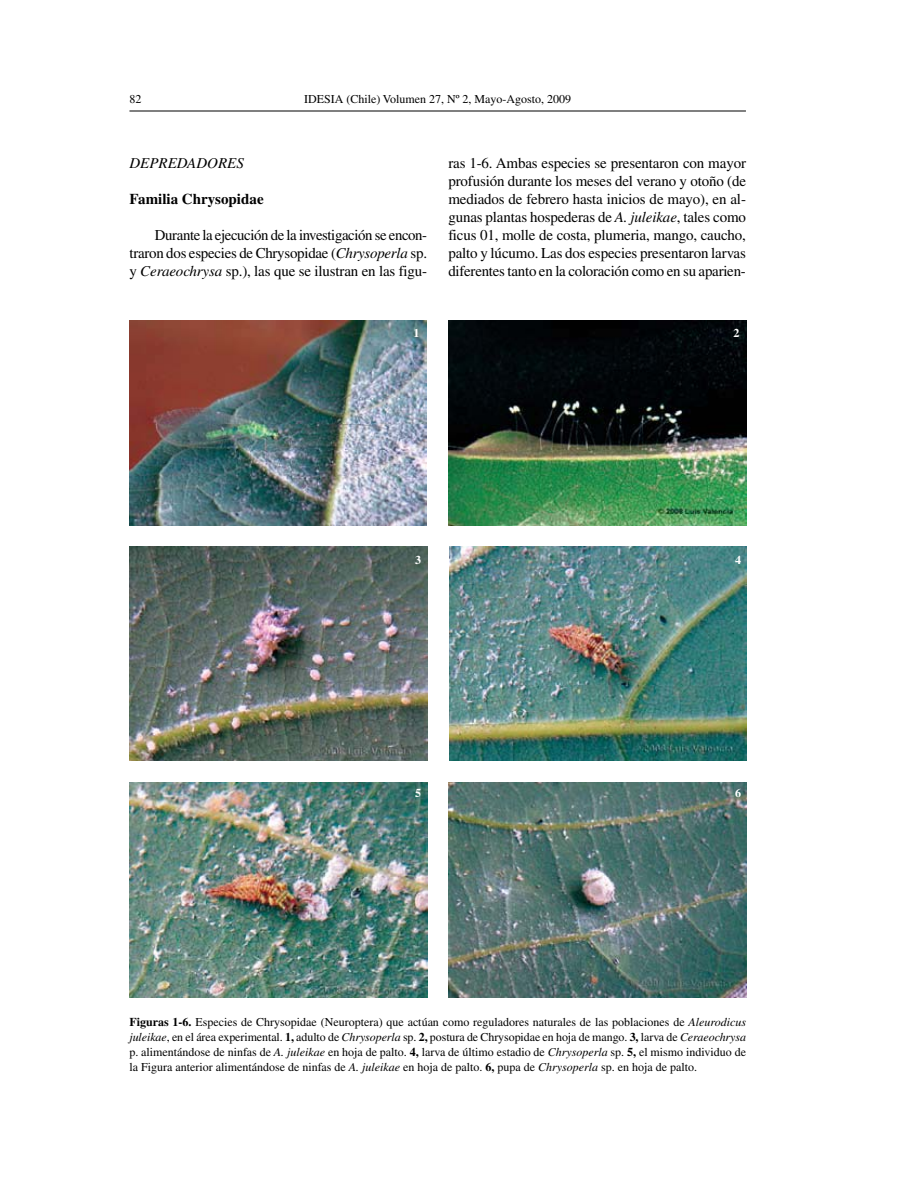
<style>
.page{position:relative;width:918px;height:1188px;background:#fff}
.page>*{position:absolute;margin:0;border:0;box-sizing:border-box;transform-origin:0 0}
.t1{font:15px/18px "Times LT Std";letter-spacing:-.015em;color:#000;text-align:justify}
.t2{font:700 15px "Times LT Std";color:#000}
.t3{font:italic 15px "Times LT Std";color:#000}
.t4{font:12px/15px "Times LT Std";color:#000;text-align:justify}
.t5{font:700 12px "Times LT Std";color:#fff}
.s1{font-style:italic}
.s2{font-weight:700}
</style>
<div class="page">
<hr style="left:129px;top:111px;width:617px;height:1px;background:#000">
<img style="left:129px;top:321px;width:298px;height:205px">
<img style="left:449px;top:321px;width:297px;height:204px">
<img style="left:129px;top:547px;width:298px;height:214px">
<img style="left:449px;top:547px;width:297px;height:214px">
<img style="left:129px;top:782px;width:298px;height:215px">
<img style="left:448px;top:782px;width:299px;height:215px">
<p class="t4" style="left:129px;top:92px;width:13px">82</p>
<p class="t4" style="left:304px;top:92px;width:268px">IDESIA (Chile) Volumen 27, Nº 2, Mayo-Agosto, 2009</p>
<p class="t3" style="left:129px;top:158px;width:116px">DEPREDADORES</p>
<p class="t2" style="left:129px;top:194px;width:136px">Familia Chrysopidae</p>
<p class="t1" style="left:129px;top:228px;width:299px;text-indent:26px">Durante la ejecución de la investigación se encon&shy;traron dos especies de Chrysopidae (<span class="s1">Chrysoperla</span> sp. y <span class="s1">Ceraeochrysa</span> sp.), las que se ilustran en las figu-</p>
<p class="t1" style="left:448px;top:156px;width:299px">ras 1-6. Ambas especies se presentaron con mayor profusión durante los meses del verano y otoño (de mediados de febrero hasta inicios de mayo), en al&shy;gunas plantas hospederas de <span class="s1">A. juleikae</span>, tales como ficus 01, molle de costa, plumeria, mango, caucho, palto y lúcumo. Las dos especies presentaron larvas diferentes tanto en la coloración como en su aparien-</p>
<p class="t5" style="left:414px;top:328px;width:7px">1</p>
<p class="t5" style="left:733px;top:328px;width:7px">2</p>
<p class="t5" style="left:415px;top:555px;width:7px">3</p>
<p class="t5" style="left:735px;top:555px;width:7px">4</p>
<p class="t5" style="left:415px;top:789px;width:7px">5</p>
<p class="t5" style="left:735px;top:789px;width:7px">6</p>
<p class="t4" style="left:129px;top:1016px;width:618px"><span class="s2">Figuras 1-6.</span> Especies de Chrysopidae (Neuroptera) que actúan como reguladores naturales de las poblaciones de <span class="s1">Aleurodicus juleikae</span>, en el área experimental. <span class="s2">1,</span> adulto de <span class="s1">Chrysoperla</span> sp. <span class="s2">2,</span> postura de Chrysopidae en hoja de mango. <span class="s2">3,</span> larva de <span class="s1">Ceraeochrysa </span>p. alimentándose de ninfas de <span class="s1">A. juleikae</span> en hoja de palto. <span class="s2">4,</span> larva de último estadio de <span class="s1">Chrysoperla</span> sp. <span class="s2">5,</span> el mismo individuo de la Figura anterior alimentándose de ninfas de <span class="s1">A. juleikae</span> en hoja de palto. <span class="s2">6,</span> pupa de <span class="s1">Chrysoperla</span> sp. en hoja de palto.</p>
</div>
